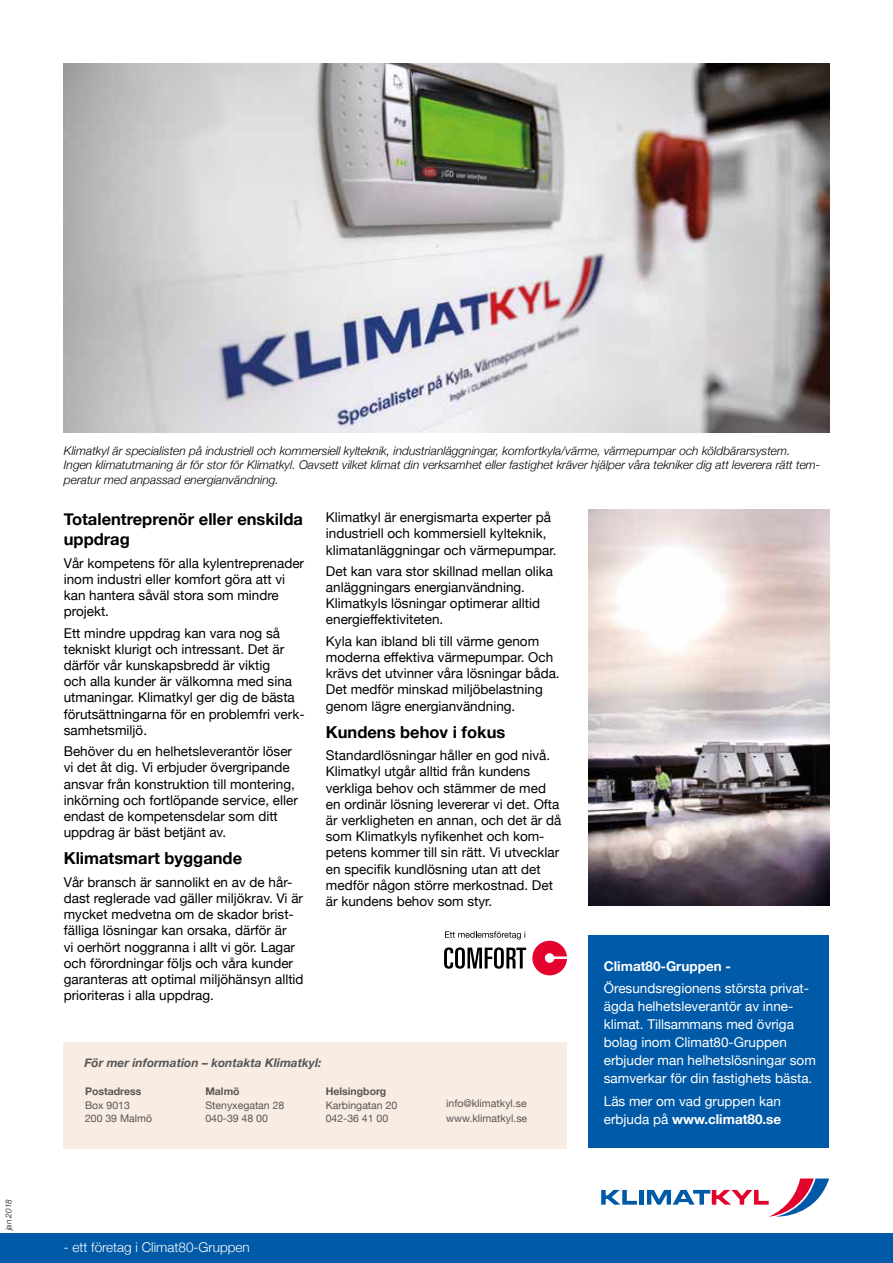
<style>
.page{position:relative;width:893px;height:1263px;background:#fff}
.page>*{position:absolute;margin:0;border:0;box-sizing:border-box;transform-origin:0 0}
.t1{font:700 16.5px/19.8px "Helvetica Neue";color:#000}
.t2{font:13.5px/16.2px "Helvetica Neue";color:#000}
.t3{font:13.5px/18px "Helvetica Neue";color:#fff}
.t4{font:300 13.5px "Helvetica Neue";color:#fff}
.t5{font:700 13.5px "Helvetica Neue";color:#fff}
.t6{font:italic 300 12px/14.4px "Helvetica Neue";color:#000}
.t7{font:italic 700 12px "Helvetica Neue";color:#575756}
.t8{font:10.5px/12.6px "Helvetica Neue";color:#575756}
.t9{font:700 10.5px "Helvetica Neue";color:#575756}
.t10{font:italic 300 8.25px "Helvetica Neue";letter-spacing:-.005em;color:#000}
.s1{font-weight:700}
</style>
<div class="page">
<div style="left:0;top:1233px;width:893px;height:30px;background:#005aa7"></div>
<svg style="left:601px;top:1190px;width:36px;height:15px"></svg>
<div style="left:639px;top:1190px;width:5px;height:15px;background:#005aa7"></div>
<svg style="left:647px;top:1178px;width:182px;height:39px"></svg>
<img style="left:588px;top:509px;width:241px;height:397px">
<img style="left:64px;top:64px;width:765px;height:369px">
<svg style="left:532px;top:941px;width:35px;height:34px"></svg>
<svg style="left:444px;top:947px;width:82px;height:22px"></svg>
<svg style="left:445px;top:931px;width:80px;height:8px"></svg>
<div style="left:64px;top:1042px;width:503px;height:106px;background:#f9ece3"></div>
<div style="left:588px;top:935px;width:241px;height:213px;background:#005aa7"></div>
<p class="t10" style="left:2px;top:1230px;width:32px;rotate:-90deg">jan 2018</p>
<p class="t6" style="left:64px;top:442px;width:758px">Klimatkyl är specialisten på industriell och kommersiell kylteknik, industrianläggningar, komfortkyla/värme, värmepumpar och köldbärarsystem.<br>Ingen klimatutmaning är för stor för Klimatkyl. Oavsett vilket klimat din verksamhet eller fastighet kräver hjälper våra tekniker dig att leverera rätt tem&shy;peratur med anpassad energianvändning.</p>
<p class="t1" style="left:64px;top:510px;width:241px">Totalentreprenör eller enskilda uppdrag</p>
<p class="t2" style="left:64px;top:556px;width:242px">Vår kompetens för alla kylentreprenader inom industri eller komfort göra att vi kan hantera såväl stora som mindre projekt.</p>
<p class="t2" style="left:64px;top:625px;width:242px">Ett mindre uppdrag kan vara nog så tekniskt klurigt och intressant. Det är därför vår kunskapsbredd är viktig<br>och alla kunder är välkomna med sina utmaningar. Klimatkyl ger dig de bästa förutsättningarna för en problemfri verk&shy;samhetsmiljö.</p>
<p class="t2" style="left:64px;top:744px;width:236px">Behöver du en helhetsleverantör löser vi det åt dig. Vi erbjuder övergripande ansvar från konstruktion till montering, inkörning och fortlöpande service, eller endast de kompetensdelar som ditt uppdrag är bäst betjänt av.</p>
<p class="t1" style="left:64px;top:849px;width:180px">Klimatsmart byggande</p>
<p class="t2" style="left:64px;top:875px;width:241px">Vår bransch är sannolikt en av de hår&shy;dast reglerade vad gäller miljökrav. Vi är mycket medvetna om de skador brist&shy;fälliga lösningar kan orsaka, därför är<br>vi oerhört noggranna i allt vi gör. Lagar och förordningar följs och våra kunder garanteras att optimal miljöhänsyn alltid prioriteras i alla uppdrag.</p>
<p class="t2" style="left:326px;top:510px;width:232px">Klimatkyl är energismarta experter på industriell och kommersiell kylteknik, klimatanläggningar och värmepumpar.</p>
<p class="t2" style="left:326px;top:564px;width:229px">Det kan vara stor skillnad mellan olika anläggningars energianvändning.<br>Klimatkyls lösningar optimerar alltid energieffektiviteten.</p>
<p class="t2" style="left:326px;top:634px;width:235px">Kyla kan ibland bli till värme genom moderna effektiva värmepumpar. Och krävs det utvinner våra lösningar båda.<br>Det medför minskad miljöbelastning genom lägre energianvändning.</p>
<p class="t1" style="left:326px;top:722px;width:181px">Kundens behov i fokus</p>
<p class="t2" style="left:326px;top:748px;width:237px">Standardlösningar håller en god nivå.<br>Klimatkyl utgår alltid från kundens verkliga behov och stämmer de med en ordinär lösning levererar vi det. Ofta är verkligheten en annan, och det är då som Klimatkyls nyfikenhet och kom&shy;petens kommer till sin rätt. Vi utvecklar en specifik kundlösning utan att det medför någon större merkostnad. Det är kundens behov som styr.</p>
<p class="t7" style="left:85px;top:1054px;width:239px">För mer information – kontakta Klimatkyl:</p>
<p class="t9" style="left:85px;top:1083px;width:58px">Postadress</p>
<p class="t8" style="left:85px;top:1100px;width:69px">Box 9013<br>200 39 Malmö</p>
<p class="t9" style="left:205px;top:1083px;width:36px">Malmö</p>
<p class="t8" style="left:205px;top:1100px;width:80px">Stenyxegatan 28<br>040-39 48 00</p>
<p class="t9" style="left:326px;top:1083px;width:62px">Helsingborg</p>
<p class="t8" style="left:326px;top:1100px;width:73px">Karbingatan 20<br>042-36 41 00</p>
<p class="t8" style="left:446px;top:1096px;width:83px;line-height:14.7px">info@klimatkyl.se www.klimatkyl.se</p>
<p class="t5" style="left:604px;top:955px;width:129px">Climat80-Gruppen -</p>
<p class="t3" style="left:604px;top:980px;width:214px">Öresundsregionens största privat&shy;ägda helhetsleverantör av inne&shy;klimat. Tillsammans med övriga bolag inom Climat80-Gruppen erbjuder man helhetslösningar som samverkar för din fastighets bästa.</p>
<p class="t3" style="left:604px;top:1093px;width:179px">Läs mer om vad gruppen kan erbjuda på <span class="s1">www.climat80.se</span></p>
<p class="t4" style="left:64px;top:1236px;width:188px">- ett företag i Climat80-Gruppen</p>
</div>
